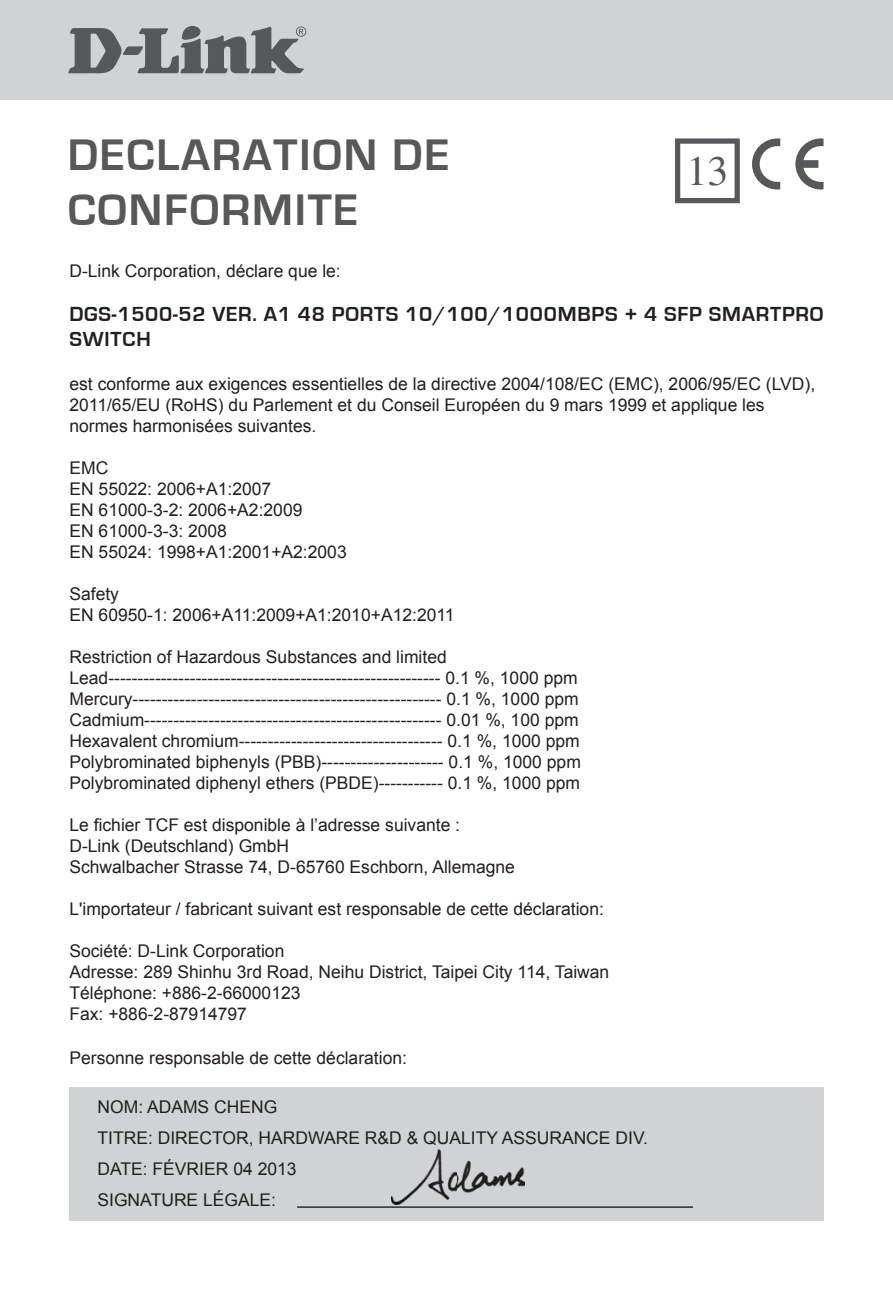
<style>
.page{position:relative;width:893px;height:1290px;background:#fff}
.page>*{position:absolute;margin:0;border:0;box-sizing:border-box;transform-origin:0 0}
.t1{font:700 45.5px/54.6px "Eurostile";letter-spacing:.04em;color:#57585a}
.t2{font:42px "Times";color:#57585a}
.t3{font:700 21px "Eurostile";letter-spacing:.035em;color:#231f20}
.t4{font:17.5px/21px "Arial";color:#231f20}
</style>
<div class="page">
<div style="left:0;top:0;width:893px;height:99px;background:#d1d2d4"></div>
<svg style="left:68px;top:26px;width:238px;height:48px"></svg>
<div style="left:69px;top:1086px;width:754px;height:134px;background:#d1d2d4"></div>
<hr style="left:297px;top:1206px;width:396px;height:2px;background:#231f20">
<img style="left:391px;top:1150px;width:134px;height:54px">
<svg style="left:675px;top:138px;width:65px;height:65px"></svg>
<svg style="left:795px;top:138px;width:28px;height:52px"></svg>
<svg style="left:752px;top:138px;width:28px;height:52px"></svg>
<h1 class="t1" style="left:68px;top:129px;width:383px">DECLARATION DE<br>CONFORMITE</h1>
<h2 class="t2" style="left:686px;top:148px;width:43px">13</h2>
<p class="t4" style="left:69px;top:260px;width:273px">D-Link Corporation, déclare que le:</p>
<p class="t3" style="left:69px;top:303px;width:290px">DGS-1500-52 VER. A1 48 PORTS</p>
<p class="t3" style="left:405px;top:303px;width:333px">10/100/1000MBPS + 4 SFP SMART</p>
<p class="t3" style="left:782px;top:303px;width:28px">PRO</p>
<p class="t3" style="left:69px;top:328px;width:83px">SWITCH</p>
<p class="t4" style="left:69px;top:374px;width:747px">est conforme aux exigences essentielles de la directive 2004/108/EC (EMC), 2006/95/EC (LVD),<br>2011/65/EU (RoHS) du Parlement et du Conseil Européen du 9 mars 1999 et applique les normes harmonisées suivantes.</p>
<p class="t4" style="left:69px;top:458px;width:279px">EMC<br>EN 55022: 2006+A1:2007<br>EN 61000-3-2: 2006+A2:2009<br>EN 61000-3-3: 2008<br>EN 55024: 1998+A1:2001+A2:2003</p>
<p class="t4" style="left:69px;top:584px;width:387px">Safety<br>EN 60950-1: 2006+A11:2009+A1:2010+A12:2011</p>
<p class="t4" style="left:69px;top:647px;width:513px">Restriction of Hazardous Substances and limited Lead--------------------------------------------------------- 0.1 %, 1000 ppm Mercury----------------------------------------------------- 0.1 %, 1000 ppm Cadmium--------------------------------------------------- 0.01 %, 100 ppm Hexavalent chromium----------------------------------- 0.1 %, 1000 ppm Polybrominated biphenyls (PBB )--------------------- 0.1 %, 1000 ppm Polybrominated diphenyl ethers (PBDE)----------- 0.1 %, 1000 ppm</p>
<p class="t4" style="left:69px;top:815px;width:447px">Le fichier TCF est disponible à l’adresse suivante :<br>D-Link (Deutschland) GmbH<br>Schwalbacher Strasse 74, D-65760 Eschborn, Allemagne</p>
<p class="t4" style="left:69px;top:899px;width:536px">L'importateur / fabricant suivant est responsable de cette déclaration:</p>
<p class="t4" style="left:69px;top:941px;width:541px">Société: D-Link Corporation<br>Adresse: 289 Shinhu 3rd Road, Neihu District, Taipei City 114, Taiwan Téléphone: +886-2-66000123<br>Fax: +886-2-87914797</p>
<p class="t4" style="left:69px;top:1047px;width:339px">Personne responsable de cette déclaration:</p>
<p class="t4" style="left:98px;top:1091px;width:552px;line-height:30.8px">NOM: ADAMS CHENG<br>TITRE: DIRECTOR, HARDWARE R&amp;D &amp; QUALITY ASSURANCE DIV.<br>DATE: Février</p>
<p class="t4" style="left:98px;top:1153px;width:201px;line-height:30.8px;text-indent:136px">04 2013<br>SIGNATURE LÉGALE:</p>
</div>
